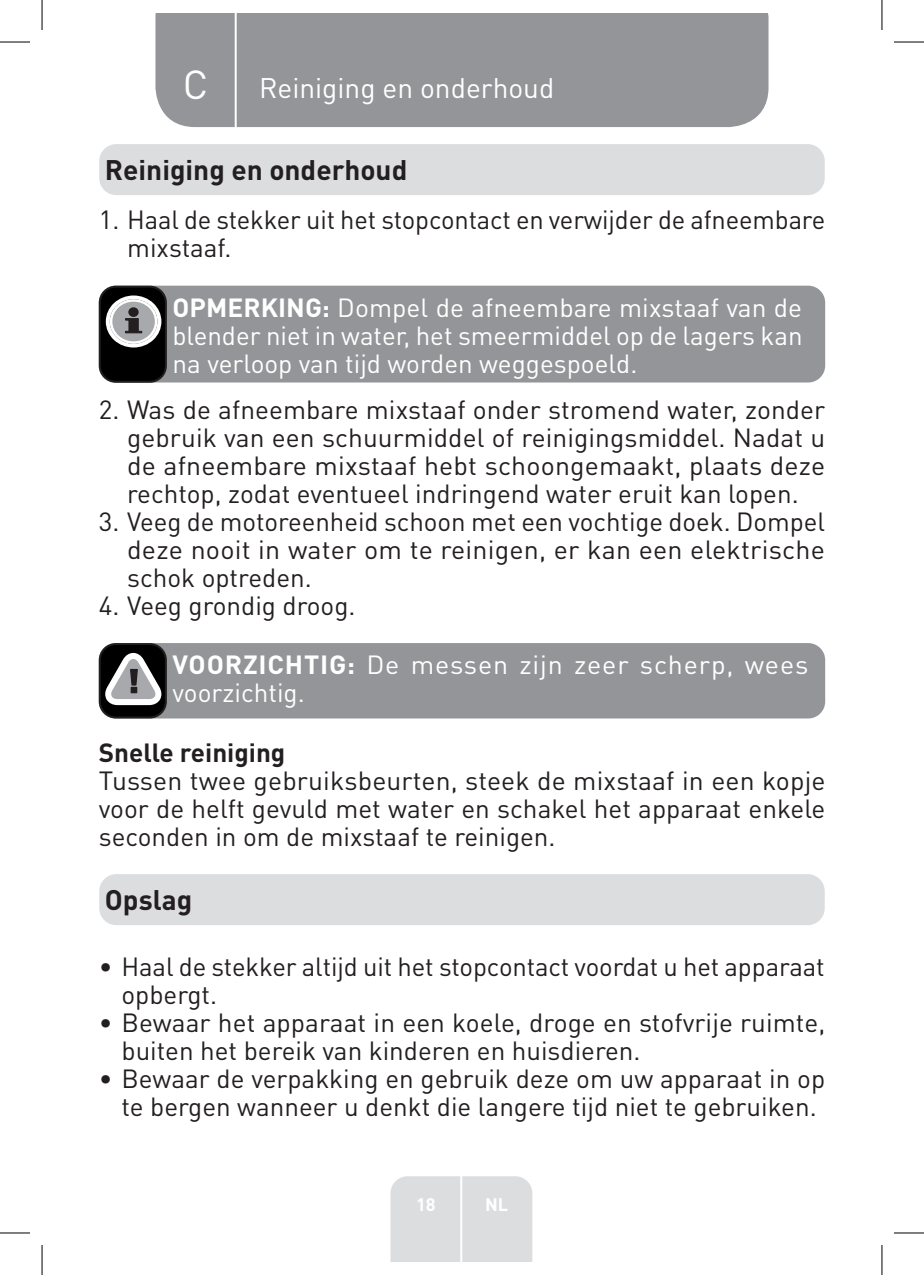
<style>
.page{position:relative;width:924px;height:1275px;background:#fff}
.page>*{position:absolute;margin:0;border:0;box-sizing:border-box;transform-origin:0 0}
.t1{font:40px "DIN Pro";color:#fff}
.Headline-01{font:700 28px "DIN Pro";color:#231f20}
.TitreGauche__gabarit{font:28px "DIN Pro";color:#fff}
.Large_Text__3_2_mm{font:26px/28px "DIN Pro";color:#231f20}
.Large_Text__3_2_mm__-_White{font:26px/28px "DIN Pro";color:#fff;text-align:justify}
.Large_Text__3_2_mm__-_White-2{font:26px/28px "DIN Pro";letter-spacing:.03em;color:#fff}
.Large_Text__3_2_mm__SB{font:700 26px "DIN Pro";color:#231f20}
.t2{font:700 18px "DIN Pro";color:#fff}
.s1{font-weight:700}
</style>
<div class="page">
<div style="left:155px;top:14px;width:613px;height:113px;background:#939598"></div>
<div style="left:390px;top:1176px;width:142px;height:85px;background:#dcdddf"></div>
<hr style="left:460px;top:1153px;width:2px;height:108px;background:#fff">
<hr style="left:234px;top:14px;width:2px;height:116px;background:#fff">
<div style="left:99px;top:144px;width:725px;height:51px;background:#dcdddf;border-radius:17px"></div>
<div style="left:99px;top:286px;width:725px;height:96px;background:#939598;border-radius:17px"></div>
<div style="left:100px;top:287px;width:66px;height:95px;background:#000;border-radius:16px"></div>
<div style="left:99px;top:286px;width:68px;height:97px;border:2px solid #231f20;border-radius:16px"></div>
<svg style="left:106px;top:295px;width:55px;height:52px"></svg>
<div style="left:128px;top:307px;width:11px;height:10px;background:#231f20;border-radius:50%"></div>
<div style="left:99px;top:643px;width:725px;height:75px;background:#939598;border-radius:17px"></div>
<div style="left:100px;top:644px;width:66px;height:73px;background:#000;border-radius:16px"></div>
<div style="left:99px;top:643px;width:68px;height:75px;border:2px solid #231f20;border-radius:16px"></div>
<svg style="left:105px;top:653px;width:57px;height:52px"></svg>
<div style="left:99px;top:874px;width:725px;height:51px;background:#dcdddf;border-radius:17px"></div>
<hr style="left:0;top:42px;width:30px;height:1px;background:#000">
<hr style="left:893px;top:42px;width:30px;height:1px;background:#000">
<hr style="left:0;top:1232px;width:30px;height:1px;background:#000">
<hr style="left:893px;top:1232px;width:30px;height:1px;background:#000">
<hr style="left:42px;top:0;width:1px;height:30px;background:#000">
<hr style="left:42px;top:1245px;width:1px;height:30px;background:#000">
<hr style="left:881px;top:0;width:1px;height:30px;background:#000">
<hr style="left:881px;top:1245px;width:1px;height:30px;background:#000">
<p class="t1" style="left:183px;top:57px;width:27px">C</p>
<p class="TitreGauche__gabarit" style="left:259px;top:69px;width:296px">Reiniging en onderhoud</p>
<p class="Headline-01" style="left:105px;top:150px;width:304px">Reiniging en onderhoud</p>
<p class="Large_Text__3_2_mm" style="left:127px;top:205px;width:699px;text-indent:-28px">1. Haal de stekker uit het stopcontact en verwijder de afneembare mixstaaf.</p>
<p class="Large_Text__3_2_mm__-_White" style="left:172px;top:292px;width:631px"><span class="s1">OPMERKING:</span> Dompel de afneembare mixstaaf van de blender niet in water, het smeermiddel op de lagers kan na verloop van tijd worden weggespoeld.</p>
<p class="Large_Text__3_2_mm" style="left:127px;top:394px;width:699px;text-align:justify;text-indent:-28px">2. Was de afneembare mixstaaf onder stromend water, zonder gebruik van een schuurmiddel of reinigingsmiddel. Nadat u de afneembare mixstaaf hebt schoongemaakt, plaats deze rechtop, zodat eventueel indringend water eruit kan lopen.</p>
<p class="Large_Text__3_2_mm" style="left:127px;top:506px;width:699px;text-align:justify;text-indent:-28px">3. Veeg de motoreenheid schoon met een vochtige doek. Dompel deze nooit in water om te reinigen, er kan een elektrische schok optreden.</p>
<p class="Large_Text__3_2_mm" style="left:99px;top:590px;width:258px">4. Veeg grondig droog.</p>
<p class="Large_Text__3_2_mm__-_White-2" style="left:172px;top:650px;width:637px"><span class="s1">VOORZICHTIG:</span> De messen zijn zeer scherp, wees voorzichtig.</p>
<p class="Large_Text__3_2_mm__SB" style="left:99px;top:734px;width:188px">Snelle reiniging</p>
<p class="Large_Text__3_2_mm" style="left:99px;top:765px;width:728px;text-align:justify">Tussen twee gebruiksbeurten, steek de mixstaaf in een kopje voor de helft gevuld met water en schakel het apparaat enkele seconden in om de mixstaaf te reinigen.</p>
<p class="Headline-01" style="left:105px;top:880px;width:89px">Opslag</p>
<p class="Large_Text__3_2_mm" style="left:121px;top:951px;width:704px;text-indent:-23px">• Haal de stekker altijd uit het stopcontact voordat u het apparaat opbergt.</p>
<p class="Large_Text__3_2_mm" style="left:121px;top:1007px;width:705px;text-indent:-23px">• Bewaar het apparaat in een koele, droge en stofvrije ruimte, buiten het bereik van kinderen en huisdieren.</p>
<p class="Large_Text__3_2_mm" style="left:99px;top:1063px;width:727px;text-align:center">• Bewaar de verpakking en gebruik deze om uw apparaat in op te bergen wanneer u denkt die langere tijd niet te gebruiken.</p>
<p class="t2" style="left:416px;top:1192px;width:21px">18</p>
<p class="t2" style="left:485px;top:1192px;width:25px">NL</p>
</div>
